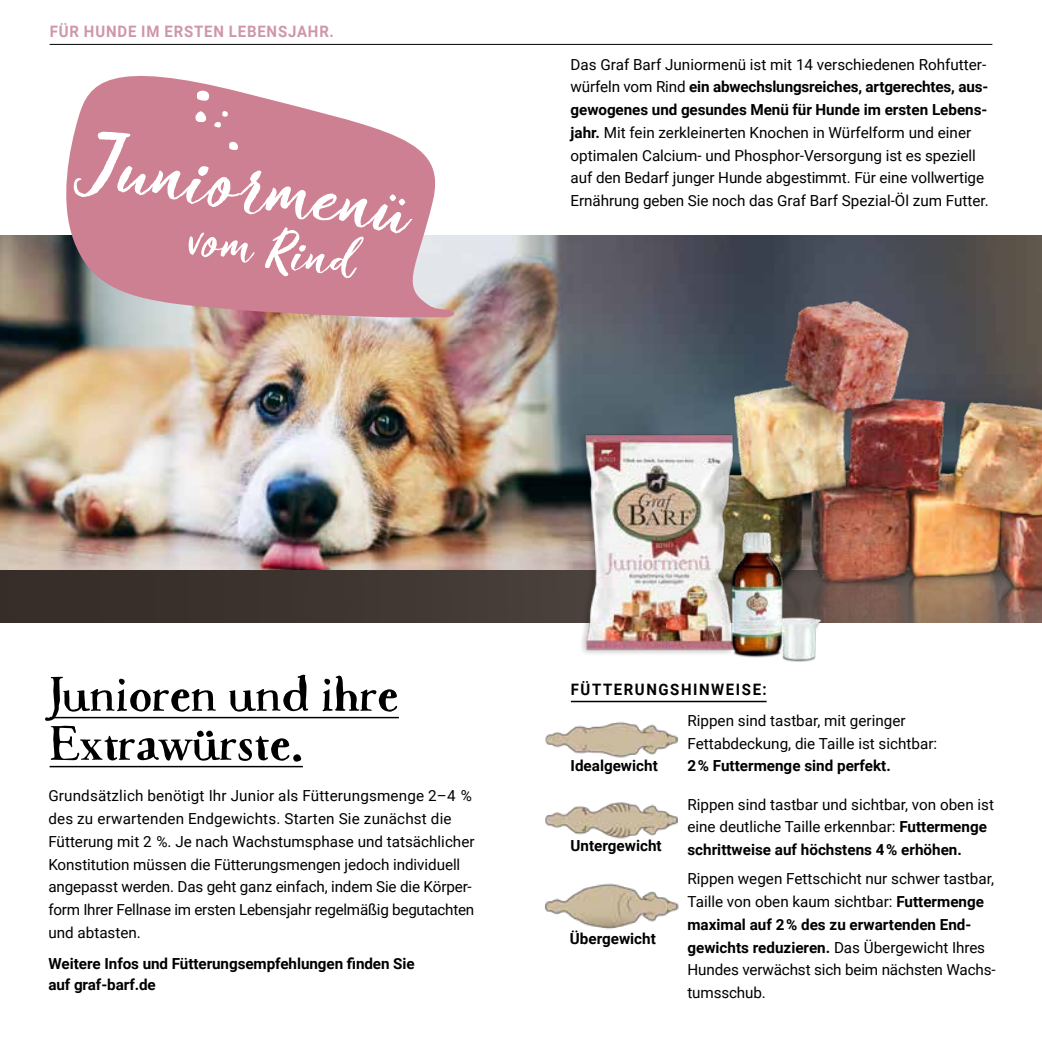
<style>
.page{position:relative;width:1042px;height:1042px;background:#fff}
.page>*{position:absolute;margin:0;border:0;box-sizing:border-box;transform-origin:0 0}
.t1{font:500 87.5px "Crushine Brush Script";color:#fff}
.t2{font:500 58.98px "Crushine Brush Script";color:#fff}
.t3{font:700 50.75px/49px "Macarons";color:#000}
.t4{font:700 15.75px "Roboto";letter-spacing:.055em;color:#ce97a7;scale:.95 1}
.t5{font:700 15.75px "Roboto";letter-spacing:.105em;color:#000;scale:.95 1}
.t6{font:15.22px/22.8px "Roboto";color:#000}
.t7{font:700 15.22px/21px "Roboto";color:#000}
.s1{font-weight:700}
</style>
<div class="page">
<img style="left:0;top:236px;width:1042px;height:334px">
<div style="left:0;top:570px;width:1042px;height:53px;background:#3c332e"></div>
<img style="left:665px;top:271px;width:377px;height:352px">
<img style="left:561px;top:407px;width:198px;height:247px">
<hr style="left:571px;top:701px;width:195px;height:1px;background:#000">
<img style="left:545px;top:721px;width:134px;height:37px">
<img style="left:545px;top:802px;width:132px;height:37px">
<img style="left:545px;top:883px;width:133px;height:46px">
<img style="left:689px;top:526px;width:169px;height:136px">
<svg style="left:59px;top:75px;width:401px;height:243px;fill:#cd8092"></svg>
<hr style="left:50px;top:717px;width:349px;height:1px;background:#000">
<hr style="left:50px;top:766px;width:253px;height:1px;background:#000">
<svg style="left:195px;top:111px;width:12px;height:11px"></svg>
<svg style="left:197px;top:89px;width:12px;height:12px"></svg>
<svg style="left:214px;top:110px;width:14px;height:18px"></svg>
<svg style="left:229px;top:142px;width:9px;height:8px"></svg>
<hr style="left:50px;top:44px;width:942px;height:1px;background:#000">
<p class="t4" style="left:50px;top:20px;width:300px">FÜR HUNDE IM ERSTEN LEBENSJAHR.</p>
<h1 class="t1" style="left:95px;top:105px;width:330px;rotate:9deg">Juniormenü</h1>
<h2 class="t2" style="left:196px;top:199px;width:169px;rotate:9deg">vom Rind</h2>
<p class="t6" style="left:570px;top:52px;width:420px">Das Graf Barf Juniormenü ist mit 14 verschiedenen Rohfutter&shy;würfeln vom Rind <span class="s1">ein abwechslungsreiches, artgerechtes, aus&shy;gewogenes und gesundes Menü für Hunde im ersten Lebens&shy;jahr.</span> Mit fein zerkleinerten Knochen in Würfelform und einer optimalen Calcium- und Phosphor-Versorgung ist es speziell auf den Bedarf junger Hunde abgestimmt. Für eine vollwertige Ernährung geben Sie noch das Graf Barf Spezial-Öl zum Futter.</p>
<h3 class="t3" style="left:50px;top:670px;width:351px">Junioren und ihre<br>Extrawürste.</h3>
<p class="t6" style="left:48px;top:784px;width:428px">Grundsätzlich benötigt Ihr Junior als Fütterungsmenge 2–4 % des zu erwartenden Endgewichts. Starten Sie zunächst die Fütterung mit 2 %. Je nach Wachstumsphase und tatsächlicher Konstitution müssen die Fütterungsmengen jedoch individuell angepasst werden. Das geht ganz einfach, indem Sie die Körper&shy;form Ihrer Fellnase im ersten Lebensjahr regelmäßig begutachten und abtasten.</p>
<p class="t7" style="left:48px;top:952px;width:368px">Weitere Infos und Fütterungsempfehlungen finden Sie auf graf-barf.de</p>
<p class="t5" style="left:571px;top:678px;width:208px">FÜTTERUNGSHINWEISE:</p>
<p class="t7" style="left:570px;top:755px;width:89px">Idealgewicht</p>
<p class="t7" style="left:570px;top:834px;width:93px">Untergewicht</p>
<p class="t7" style="left:570px;top:927px;width:87px">Übergewicht</p>
<p class="t6" style="left:687px;top:708px;width:251px">Rippen sind tastbar, mit geringer<br>Fettabdeckung, die Taille ist sichtbar:</p>
<p class="t7" style="left:687px;top:755px;width:205px">2% Futtermenge sind perfekt.</p>
<p class="t6" style="left:687px;top:792px;width:308px">Rippen sind tastbar und sichtbar, von oben ist eine deutliche Taille erkennbar: <span class="s1">Futtermenge schrittweise auf höchstens 4% erhöhen.</span></p>
<p class="t6" style="left:687px;top:867px;width:310px">Rippen wegen Fettschicht nur schwer tastbar, Taille von oben kaum sichtbar: <span class="s1">Futtermenge maximal auf 2% des zu erwartenden End&shy;gewichts reduzieren.</span> Das Übergewicht Ihres Hundes verwächst sich beim nächsten Wachs&shy;tumsschub.</p>
</div>
